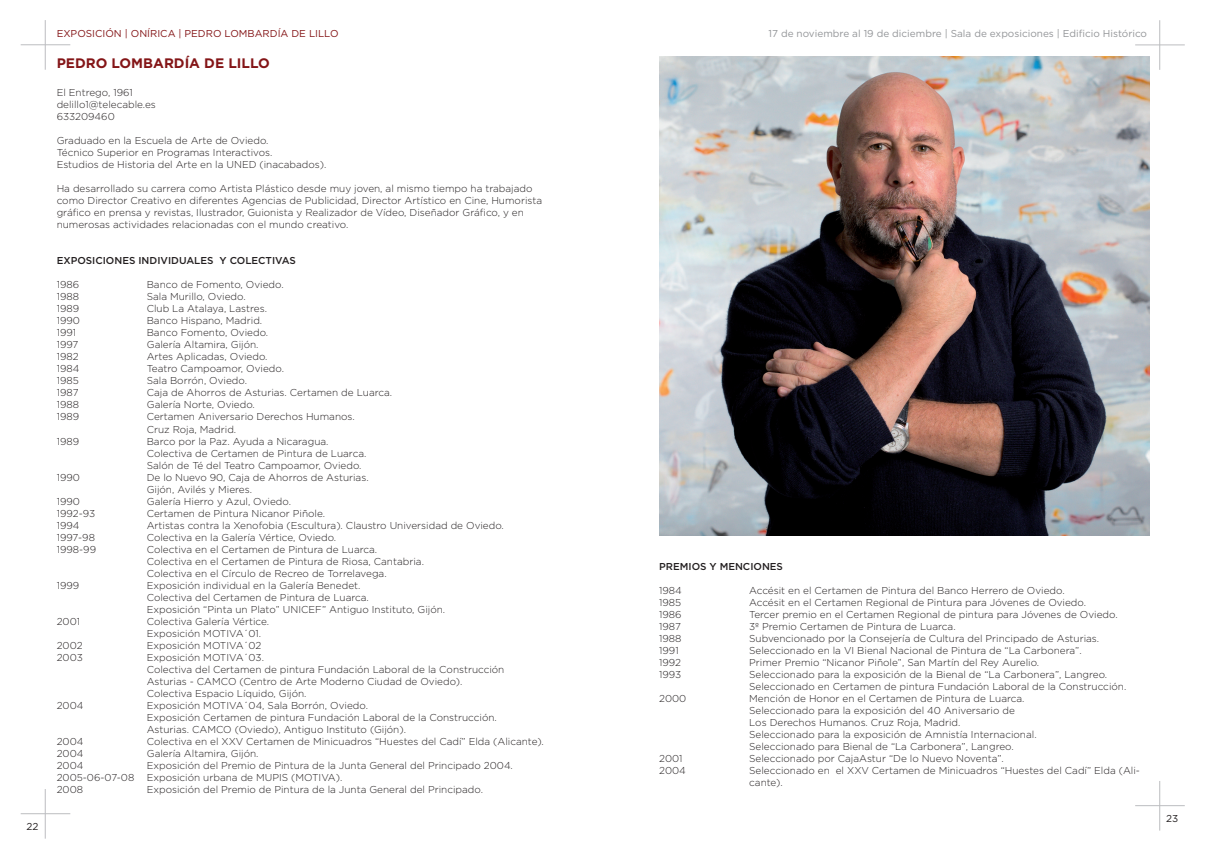
<style>
.page{position:relative;width:1205px;height:851px;background:#fff}
.page>*{position:absolute;margin:0;border:0;box-sizing:border-box;transform-origin:0 0}
.t1{font:700 13.75px "Gotham";color:#841517}
.t2{font:300 10px/12px "Gotham";color:#231f20}
.t3{font:10px "Gotham";color:#939598}
.t4{font:500 10px "Gotham";color:#231f20}
.t5{font:10px "Gotham";color:#841517}
.t6{font:10px "Gotham";color:#231f20}
</style>
<div class="page">
<hr style="left:45px;top:20px;width:1px;height:50px;background:#bcbdc0">
<hr style="left:45px;top:788px;width:1px;height:50px;background:#bcbdc0">
<hr style="left:21px;top:44px;width:49px;height:1px;background:#bcbdc0">
<hr style="left:21px;top:813px;width:49px;height:1px;background:#bcbdc0">
<hr style="left:1159px;top:20px;width:1px;height:50px;background:#bcbdc0">
<hr style="left:1159px;top:780px;width:1px;height:50px;background:#bcbdc0">
<hr style="left:1135px;top:45px;width:50px;height:1px;background:#bcbdc0">
<hr style="left:1135px;top:805px;width:50px;height:1px;background:#bcbdc0">
<img style="left:659px;top:57px;width:490px;height:478px">
<p class="t6" style="left:27px;top:820px;width:13px">22</p>
<p class="t5" style="left:57px;top:27px;width:283px">EXPOSICIÓN | ONÍRICA | PEDRO LOMBARDÍA DE LILLO</p>
<p class="t3" style="left:768px;top:27px;width:380px">17 de noviembre al 19 de diciembre | Sala de exposiciones | Edificio Histórico</p>
<h1 class="t1" style="left:57px;top:54px;width:214px">PEDRO LOMBARDÍA DE LILLO</h1>
<p class="t2" style="left:57px;top:86px;width:101px">El Entrego, 1961 delillo1@telecable.es<br>633209460</p>
<p class="t2" style="left:57px;top:134px;width:271px">Graduado en la Escuela de Arte de Oviedo.<br>Técnico Superior en Programas Interactivos.<br>Estudios de Historia del Arte en la UNED (inacabados).</p>
<p class="t2" style="left:57px;top:182px;width:487px">Ha desarrollado su carrera como Artista Plástico desde muy joven, al mismo tiempo ha trabajado como Director Creativo en diferentes Agencias de Publicidad, Director Artístico en Cine, Humorista gráfico en prensa y revistas, Ilustrador, Guionista y Realizador de Vídeo, Diseñador Gráfico, y en numerosas actividades relacionadas con el mundo creativo.</p>
<p class="t4" style="left:57px;top:254px;width:241px">EXPOSICIONES INDIVIDUALES Y COLECTIVAS</p>
<p class="t2" style="left:57px;top:278px;width:24px">1986</p>
<p class="t2" style="left:147px;top:278px;width:138px">Banco de Fomento, Oviedo.</p>
<p class="t2" style="left:57px;top:290px;width:24px">1988</p>
<p class="t2" style="left:147px;top:290px;width:100px">Sala Murillo, Oviedo.</p>
<p class="t2" style="left:57px;top:302px;width:24px">1989</p>
<p class="t2" style="left:147px;top:302px;width:122px">Club La Atalaya, Lastres.</p>
<p class="t2" style="left:57px;top:314px;width:25px">1990</p>
<p class="t2" style="left:147px;top:314px;width:117px">Banco Hispano, Madrid.</p>
<p class="t2" style="left:57px;top:326px;width:21px">1991</p>
<p class="t2" style="left:147px;top:326px;width:123px">Banco Fomento, Oviedo.</p>
<p class="t2" style="left:57px;top:338px;width:23px">1997</p>
<p class="t2" style="left:147px;top:338px;width:113px">Galería Altamira, Gijón.</p>
<p class="t2" style="left:57px;top:350px;width:23px">1982</p>
<p class="t2" style="left:147px;top:350px;width:122px">Artes Aplicadas, Oviedo.</p>
<p class="t2" style="left:57px;top:362px;width:24px">1984</p>
<p class="t2" style="left:147px;top:362px;width:139px">Teatro Campoamor, Oviedo.</p>
<p class="t2" style="left:57px;top:374px;width:24px">1985</p>
<p class="t2" style="left:147px;top:374px;width:102px">Sala Borrón, Oviedo.</p>
<p class="t2" style="left:57px;top:386px;width:23px">1987</p>
<p class="t2" style="left:147px;top:386px;width:247px">Caja de Ahorros de Asturias. Certamen de Luarca.</p>
<p class="t2" style="left:57px;top:398px;width:24px">1988</p>
<p class="t2" style="left:147px;top:398px;width:110px">Galería Norte, Oviedo.</p>
<p class="t2" style="left:57px;top:410px;width:24px">1989</p>
<p class="t2" style="left:147px;top:410px;width:210px">Certamen Aniversario Derechos Humanos.<br>Cruz Roja, Madrid.</p>
<p class="t2" style="left:57px;top:434px;width:24px">1989</p>
<p class="t2" style="left:147px;top:434px;width:221px">Barco por la Paz. Ayuda a Nicaragua.<br>Colectiva de Certamen de Pintura de Luarca.<br>Salón de Té del Teatro Campoamor, Oviedo.</p>
<p class="t2" style="left:57px;top:470px;width:25px">1990</p>
<p class="t2" style="left:147px;top:470px;width:223px">De lo Nuevo 90, Caja de Ahorros de Asturias.<br>Gijón, Avilés y Mieres.</p>
<p class="t2" style="left:57px;top:494px;width:25px">1990</p>
<p class="t2" style="left:147px;top:494px;width:146px">Galería Hierro y Azul, Oviedo.</p>
<p class="t2" style="left:57px;top:506px;width:40px">1992-93</p>
<p class="t2" style="left:147px;top:506px;width:180px">Certamen de Pintura Nicanor Piñole.</p>
<p class="t2" style="left:57px;top:518px;width:24px">1994</p>
<p class="t2" style="left:147px;top:518px;width:359px">Artistas contra la Xenofobia (Escultura). Claustro Universidad de Oviedo.</p>
<p class="t2" style="left:57px;top:530px;width:40px">1997-98</p>
<p class="t2" style="left:147px;top:530px;width:191px">Colectiva en la Galería Vértice, Oviedo.</p>
<p class="t2" style="left:57px;top:542px;width:41px">1998-99</p>
<p class="t2" style="left:147px;top:542px;width:279px">Colectiva en el Certamen de Pintura de Luarca.<br>Colectiva en el Certamen de Pintura de Riosa, Cantabria.<br>Colectiva en el Círculo de Recreo de Torrelavega.</p>
<p class="t2" style="left:57px;top:578px;width:24px">1999</p>
<p class="t2" style="left:147px;top:578px;width:300px">Exposición individual en la Galería Benedet.<br>Colectiva del Certamen de Pintura de Luarca.<br>Exposición “Pinta un Plato” UNICEF” Antiguo Instituto, Gijón.</p>
<p class="t2" style="left:57px;top:614px;width:25px">2001</p>
<p class="t2" style="left:147px;top:614px;width:124px">Colectiva Galería Vértice.<br>Exposición MOTIVA´01.</p>
<p class="t2" style="left:57px;top:638px;width:27px">2002</p>
<p class="t2" style="left:147px;top:638px;width:116px">Exposición MOTIVA´02</p>
<p class="t2" style="left:57px;top:650px;width:28px">2003</p>
<p class="t2" style="left:147px;top:650px;width:359px">Exposición MOTIVA´03.<br>Colectiva del Certamen de pintura Fundación Laboral de la Construcción Asturias - CAMCO (Centro de Arte Moderno Ciudad de Oviedo).<br>Colectiva Espacio Líquido, Gijón.</p>
<p class="t2" style="left:57px;top:698px;width:28px">2004</p>
<p class="t2" style="left:147px;top:698px;width:352px">Exposición MOTIVA´04, Sala Borrón, Oviedo.<br>Exposición Certamen de pintura Fundación Laboral de la Construcción.<br>Asturias. CAMCO (Oviedo), Antiguo Instituto (Gijón).</p>
<p class="t2" style="left:57px;top:734px;width:28px">2004</p>
<p class="t2" style="left:147px;top:734px;width:399px">Colectiva en el XXV Certamen de Minicuadros “Huestes del Cadí” Elda (Alicante).</p>
<p class="t2" style="left:57px;top:746px;width:28px">2004</p>
<p class="t2" style="left:147px;top:746px;width:113px">Galería Altamira, Gijón.</p>
<p class="t2" style="left:57px;top:758px;width:28px">2004</p>
<p class="t4" style="left:659px;top:560px;width:36px">PREMIOS</p>
<p class="t4" style="left:709px;top:560px;width:19px">Y MENCIONES</p>
<p class="t2" style="left:659px;top:584px;width:24px">1984</p>
<p class="t2" style="left:749px;top:584px;width:317px">Accésit en el Certamen de Pintura del Banco Herrero de Oviedo.</p>
<p class="t2" style="left:659px;top:596px;width:24px">1985</p>
<p class="t2" style="left:749px;top:596px;width:338px">Accésit en el Certamen Regional de Pintura para Jóvenes de Oviedo.</p>
<p class="t2" style="left:659px;top:608px;width:24px">1986</p>
<p class="t2" style="left:749px;top:608px;width:370px">Tercer premio en el Certamen Regional de pintura para Jóvenes de Oviedo.</p>
<p class="t2" style="left:659px;top:620px;width:23px">1987</p>
<p class="t2" style="left:749px;top:620px;width:208px">3º Premio Certamen de Pintura de Luarca.</p>
<p class="t2" style="left:659px;top:632px;width:24px">1988</p>
<p class="t2" style="left:749px;top:632px;width:351px">Subvencionado por la Consejería de Cultura del Principado de Asturias.</p>
<p class="t2" style="left:659px;top:644px;width:21px">1991</p>
<p class="t2" style="left:749px;top:644px;width:334px">Seleccionado en la VI Bienal Nacional de Pintura de “La Carbonera”.</p>
<p class="t2" style="left:659px;top:656px;width:23px">1992</p>
<p class="t2" style="left:749px;top:656px;width:291px">Primer Premio “Nicanor Piñole”, San Martín del Rey Aurelio.</p>
<p class="t2" style="left:659px;top:668px;width:24px">1993</p>
<p class="t2" style="left:749px;top:668px;width:379px">Seleccionado para la exposición de la Bienal de “La Carbonera”, Langreo.<br>Seleccionado en Certamen de pintura Fundación Laboral de la Construcción.</p>
<p class="t2" style="left:659px;top:692px;width:29px">2000</p>
<p class="t2" style="left:749px;top:692px;width:289px">Mención de Honor en el Certamen de Pintura de Luarca.<br>Seleccionado para la exposición del 40 Aniversario de<br>Los Derechos Humanos. Cruz Roja, Madrid.<br>Seleccionado para la exposición de Amnistía Internacional.<br>Seleccionado para Bienal de “La Carbonera”, Langreo.</p>
<p class="t2" style="left:659px;top:752px;width:25px">2001</p>
<p class="t2" style="left:749px;top:752px;width:256px">Seleccionado por CajaAstur “De lo Nuevo Noventa”.</p>
<p class="t2" style="left:659px;top:764px;width:28px">2004</p>
<p class="t2" style="left:749px;top:764px;width:392px">Seleccionado en el XXV Certamen de Minicuadros “Huestes del Cadí” Elda (Ali&shy;cante).</p>
<p class="t2" style="left:57px;top:758px;width:458px;text-indent:90px">Exposición del Premio de Pintura de la Junta General del Principado 2004.<br>2005-06-07-08 Exposición urbana de MUPIS (MOTIVA).<br>2008</p>
<p class="t2" style="left:147px;top:782px;width:338px">Exposición del Premio de Pintura de la Junta General del Principado.</p>
<p class="t6" style="left:1166px;top:812px;width:14px">23</p>
</div>
